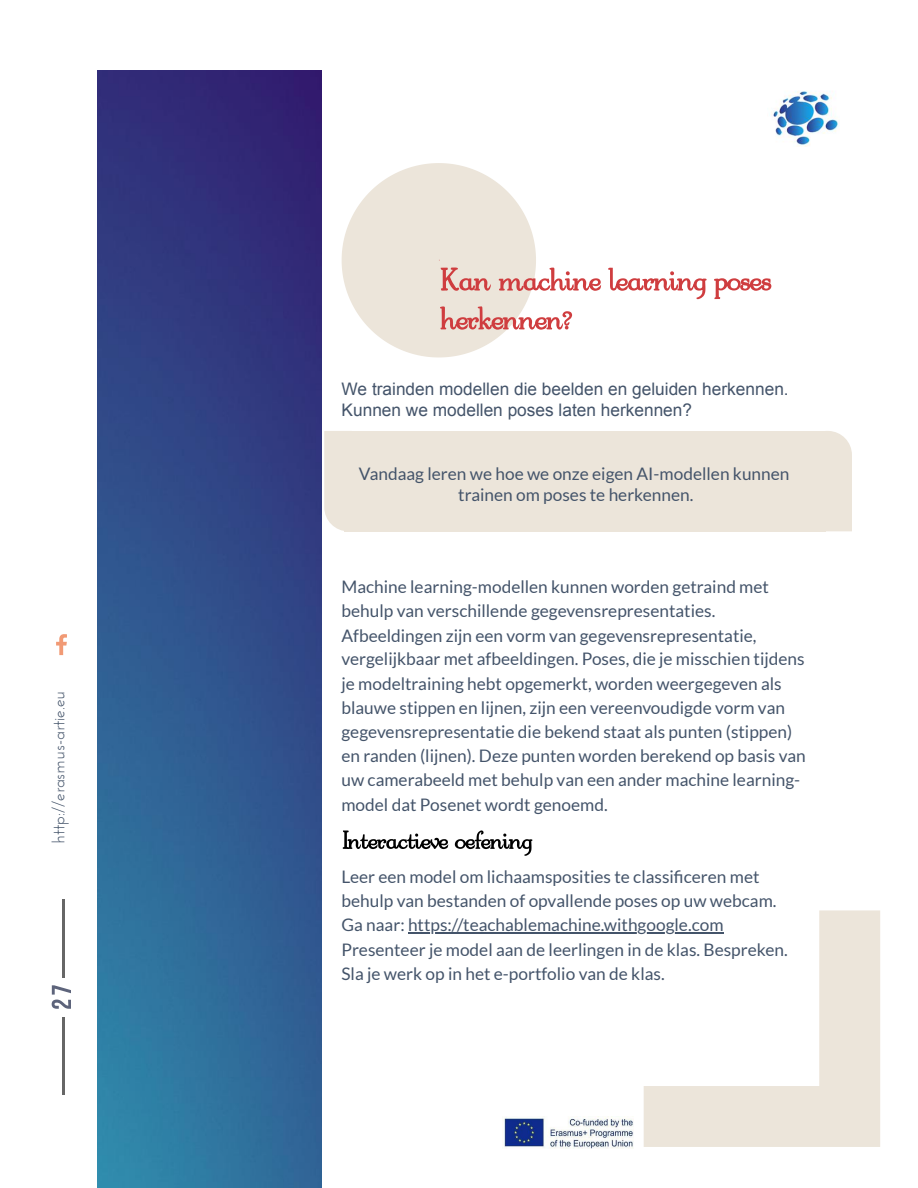
<style>
.page{position:relative;width:918px;height:1188px;background:#fff}
.page>*{position:absolute;margin:0;border:0;box-sizing:border-box;transform-origin:0 0}
.t1{font:17.25px/24.3px "Lato";color:#44546a}
.t2{font:17.25px/20.5px "Arial";color:#44546a}
.t3{font:17.25px "Josefin Sans";color:#44546a}
</style>
<div class="page">
<svg style="left:324px;top:431px;width:20px;height:100px;background:#ede6dc"></svg>
<div style="left:344px;top:431px;width:482px;height:100px;background:#ece5da"></div>
<div style="left:826px;top:431px;width:26px;height:100px;background:#ece5da"></div>
<svg style="left:644px;top:910px;width:236px;height:237px"></svg>
<svg style="left:342px;top:163px;width:429px;height:194px"></svg>
<svg style="left:52px;top:985px;width:19px;height:24px"></svg>
<hr style="left:63px;top:900px;width:2px;height:77px;background:#666">
<hr style="left:63px;top:1017px;width:2px;height:78px;background:#666">
<img style="left:504px;top:1117px;width:130px;height:31px">
<img style="left:771px;top:91px;width:68px;height:56px">
<img style="left:97px;top:70px;width:224px;height:1118px">
<svg style="left:56px;top:634px;width:11px;height:21px"></svg>
<hr style="left:408px;top:932px;width:316px;height:1px;background:#44546a">
<svg style="left:343px;top:830px;width:189px;height:26px"></svg>
<p class="t3" style="left:49px;top:844px;width:154px;rotate:-90deg">http://erasmus-artie.eu</p>
<p class="t2" style="left:342px;top:379px;width:449px">We trainden modellen die beelden en geluiden herkennen.<br>Kunnen we modellen poses laten herkennen?</p>
<p class="t1" style="left:359px;top:462px;width:432px;line-height:21.6px;text-align:center">Vandaag leren we hoe we onze eigen AI-modellen kunnen trainen om poses te herkennen.</p>
<p class="t1" style="left:341px;top:574px;width:466px">Machine learning-modellen kunnen worden getraind met behulp van verschillende gegevensrepresentaties.<br>Afbeeldingen zijn een vorm van gegevensrepresentatie, vergelijkbaar met afbeeldingen. Poses, die je misschien tijdens je modeltraining hebt opgemerkt, worden weergegeven als blauwe stippen en lijnen, zijn een vereenvoudigde vorm van gegevensrepresentatie die bekend staat als punten (stippen) en randen (lijnen). Deze punten worden berekend op basis van uw camerabeeld met behulp van een ander machine learning&shy;model dat Posenet wordt genoemd.</p>
<p class="t1" style="left:341px;top:865px;width:448px">Leer een model om lichaamsposities te classificeren met behulp van bestanden of opvallende poses op uw webcam.<br>Ga naar: https://teachablemachine.withgoogle.com Presenteer je model aan de leerlingen in de klas. Bespreken.<br>Sla je werk op in het e-portfolio van de klas.</p>
</div>
